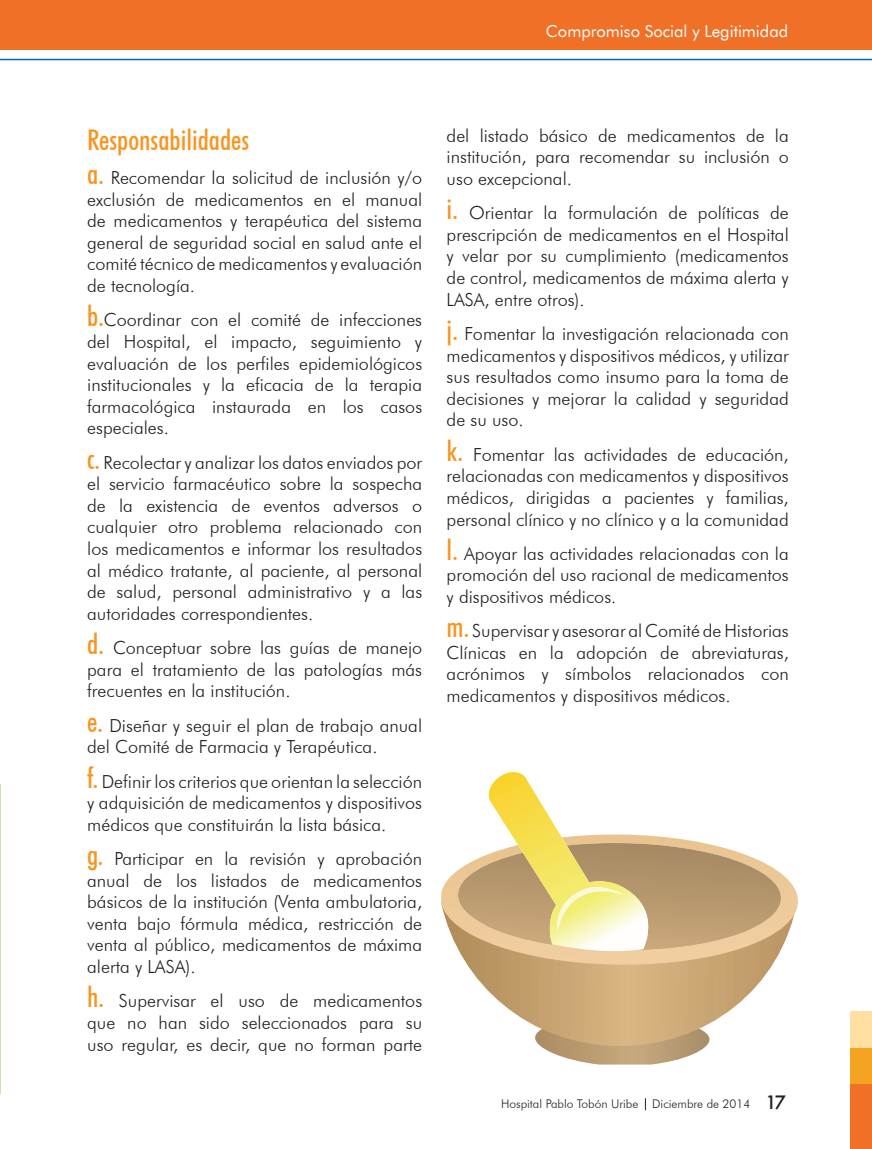
<style>
.page{position:relative;width:872px;height:1149px;background:#fff}
.page>*{position:absolute;margin:0;border:0;box-sizing:border-box;transform-origin:0 0}
.t1{font:500 condensed 28.5px "Futura BT";color:#f79521}
.t2{font:300 18px/21.6px "Futura BT";color:#231f20;text-align:justify}
.t3{font:16.5px "Futura BT";color:#fff}
.t4{font:300 12px "Futura BT";color:#231f20}
.s1{font-weight:500;font-stretch:condensed;font-size:28.5px;color:#f79521}
.s2{font-family:"Futura";font-weight:500;font-size:18px}
</style>
<div class="page">
<hr style="left:0;top:783px;width:1px;height:310px;background:#90c951">
<div style="left:0;top:0;width:872px;height:49px;background:#f17027"></div>
<hr style="left:0;top:59px;width:872px;height:1px;background:#006cab">
<div style="left:851px;top:1047px;width:21px;height:37px;background:#f5a422"></div>
<div style="left:851px;top:1084px;width:21px;height:64px;background:#f17027"></div>
<div style="left:851px;top:1010px;width:21px;height:37px;background:#ffdfa2"></div>
<svg style="left:540px;top:1046px;width:166px;height:18px"></svg>
<svg style="left:467px;top:964px;width:306px;height:82px"></svg>
<svg style="left:441px;top:870px;width:357px;height:94px"></svg>
<svg style="left:458px;top:772px;width:323px;height:178px"></svg>
<p class="t3" style="left:546px;top:21px;width:244px">Compromiso Social y Legitimidad</p>
<h1 class="t1" style="left:87px;top:122px;width:164px">Responsabilidades</h1>
<p class="t2" style="left:87px;top:166px;width:336px"><span class="s1">a.</span> Recomendar la solicitud de inclusión y/o exclusión de medicamentos en el manual de medicamentos y terapéutica del sistema general de seguridad social en salud ante el comité técnico de medicamentos y evaluación de tecnología.</p>
<p class="t2" style="left:87px;top:309px;width:336px"><span class="s1">b.</span>Coordinar con el comité de infecciones del Hospital, el impacto, seguimiento y evaluación de los perfiles epidemiológicos institucionales y la eficacia de la terapia farmacológica instaurada en los casos especiales.</p>
<p class="t2" style="left:87px;top:451px;width:336px"><span class="s1">c.</span> Recolectar y analizar los datos enviados por el servicio farmacéutico sobre la sospecha de la existencia de eventos adversos o cualquier otro problema relacionado con los medicamentos e informar los resultados al médico tratante, al paciente, al personal de salud, personal administrativo y a las autoridades correspondientes.</p>
<p class="t2" style="left:87px;top:636px;width:336px"><span class="s1">d.</span> Conceptuar sobre las guías de manejo para el tratamiento de las patologías más frecuentes en la institución.</p>
<p class="t2" style="left:87px;top:714px;width:336px"><span class="s1">e.</span> Diseñar y seguir el plan de trabajo anual del Comité de Farmacia y Terapéutica.</p>
<p class="t2" style="left:87px;top:769px;width:336px"><span class="s1">f.</span> Definir los criterios que orientan la selección y adquisición de medicamentos y dispositivos médicos que constituirán la lista básica.</p>
<p class="t2" style="left:87px;top:847px;width:336px"><span class="s1">g.</span> Participar en la revisión y aprobación anual de los listados de medicamentos básicos de la institución (Venta ambulatoria, venta bajo fórmula médica, restricción de venta al público, medicamentos de máxima alerta y LASA).</p>
<p class="t2" style="left:87px;top:989px;width:336px"><span class="s1">h.</span> Supervisar el uso de medicamentos que no han sido seleccionados para su uso regular, es decir, que no forman parte</p>
<p class="t2" style="left:446px;top:124px;width:344px">del listado básico de medicamentos de la institución, para recomendar su inclusión o uso excepcional.</p>
<p class="t2" style="left:446px;top:202px;width:344px"><span class="s1">i.</span> Orientar la formulación de políticas de prescripción de medicamentos en el Hospital y velar por su cumplimiento (medicamentos de control, medicamentos de máxima alerta y LASA, entre otros).</p>
<p class="t2" style="left:446px;top:322px;width:344px"><span class="s1">j.</span> Fomentar la investigación relacionada con medicamentos y dispositivos médicos, y utilizar sus resultados como insumo para la toma de decisiones y mejorar la calidad y seguridad de su uso.</p>
<p class="t2" style="left:446px;top:443px;width:344px"><span class="s1">k.</span> Fomentar las actividades de educación, relacionadas con medicamentos y dispositivos médicos, dirigidas a pacientes y familias, personal clínico y no clínico y a la comunidad</p>
<p class="t2" style="left:446px;top:542px;width:344px"><span class="s1">l.</span> Apoyar las actividades relacionadas con la promoción del uso racional de medicamentos y dispositivos médicos.</p>
<p class="t2" style="left:446px;top:619px;width:344px"><span class="s1">m.</span> Supervisar y asesorar al Comité de Historias Clínicas en la adopción de abreviaturas, acrónimos y símbolos relacionados con medicamentos y dispositivos médicos.</p>
<p class="t4" style="left:501px;top:1096px;width:286px">Hospital Pablo Tobón Uribe Diciembre de 2014 <span class="s2">17</span></p>
</div>
